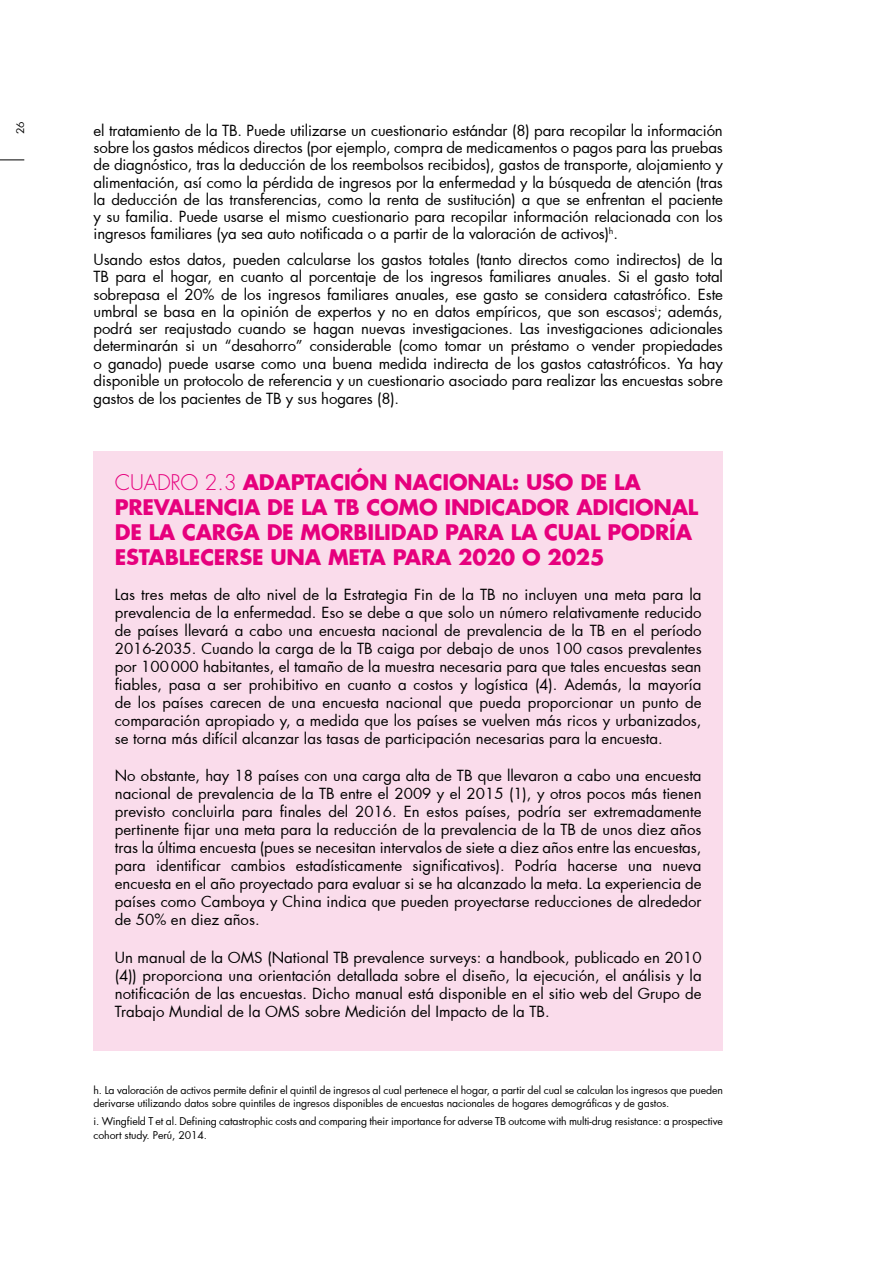
<style>
.page{position:relative;width:893px;height:1263px;background:#fff}
.page>*{position:absolute;margin:0;border:0;box-sizing:border-box;transform-origin:0 0}
.t1{font:700 21px/25.2px "Futura";letter-spacing:-.01em;color:#e6007d}
.t2{font:15px/18px "Futura";color:#000;text-align:justify}
.t3{font:10.5px/13.5px "Futura";letter-spacing:-.01em;color:#000}
.s1{font-weight:300}
</style>
<div class="page">
<svg style="left:0;top:159px;width:24px;height:1px"></svg>
<div style="left:94px;top:451px;width:629px;height:599px;background:#fadceb"></div>
<p class="t3" style="left:14px;top:134px;width:14px;rotate:-90deg">26</p>
<p class="t2" style="left:94px;top:122px;width:631px;line-height:17.2px">el tratamiento de la TB. Puede utilizarse un cuestionario estándar (8) para recopilar la información sobre los gastos médicos directos (por ejemplo, compra de medicamentos o pagos para las pruebas de diagnóstico, tras la deducción de los reembolsos recibidos), gastos de transporte, alojamiento y alimentación, así como la pérdida de ingresos por la enfermedad y la búsqueda de atención (tras la deducción de las transferencias, como la renta de sustitución) a que se enfrentan el paciente y su familia. Puede usarse el mismo cuestionario para recopilar información relacionada con los ingresos familiares (ya sea auto notificada o a partir de la valoración de activos)<sup>h</sup>.</p>
<p class="t2" style="left:94px;top:251px;width:631px;line-height:17.4px">Usando estos datos, pueden calcularse los gastos totales (tanto directos como indirectos) de la TB para el hogar, en cuanto al porcentaje de los ingresos familiares anuales. Si el gasto total sobrepasa el 20% de los ingresos familiares anuales, ese gasto se considera catastrófico. Este umbral se basa en la opinión de expertos y no en datos empíricos, que son escasos<sup>i</sup>; además, podrá ser reajustado cuando se hagan nuevas investigaciones. Las investigaciones adicionales determinarán si un “desahorro” considerable (como tomar un préstamo o vender propiedades o ganado) puede usarse como una buena medida indirecta de los gastos catastróficos. Ya hay disponible un protocolo de referencia y un cuestionario asociado para realizar las encuestas sobre gastos de los pacientes de TB y sus hogares (8).</p>
<h1 class="t1" style="left:115px;top:469px;width:585px"><span class="s1">CUADRO 2.3</span> ADAPTACIÓN NACIONAL: USO DE LA PREVALENCIA DE LA TB COMO INDICADOR ADICIONAL DE LA CARGA DE MORBILIDAD PARA LA CUAL PODRÍA ESTABLECERSE UNA META PARA 2020 O 2025</h1>
<p class="t2" style="left:115px;top:585px;width:588px">Las tres metas de alto nivel de la Estrategia Fin de la TB no incluyen una meta para la prevalencia de la enfermedad. Eso se debe a que solo un número relativamente reducido de países llevará a cabo una encuesta nacional de prevalencia de la TB en el período 2016-2035. Cuando la carga de la TB caiga por debajo de unos 100 casos prevalentes por 100000 habitantes, el tamaño de la muestra necesaria para que tales encuestas sean fiables, pasa a ser prohibitivo en cuanto a costos y logística (4). Además, la mayoría de los países carecen de una encuesta nacional que pueda proporcionar un punto de comparación apropiado y, a medida que los países se vuelven más ricos y urbanizados, se torna más difícil alcanzar las tasas de participación necesarias para la encuesta.</p>
<p class="t2" style="left:115px;top:767px;width:588px">No obstante, hay 18 países con una carga alta de TB que llevaron a cabo una encuesta nacional de prevalencia de la TB entre el 2009 y el 2015 (1), y otros pocos más tienen previsto concluirla para finales del 2016. En estos países, podría ser extremadamente pertinente fijar una meta para la reducción de la prevalencia de la TB de unos diez años tras la última encuesta (pues se necesitan intervalos de siete a diez años entre las encuestas, para identificar cambios estadísticamente significativos). Podría hacerse una nueva encuesta en el año proyectado para evaluar si se ha alcanzado la meta. La experiencia de países como Camboya y China indica que pueden proyectarse reducciones de alrededor de 50% en diez años.</p>
<p class="t2" style="left:115px;top:948px;width:588px">Un manual de la OMS (National TB prevalence surveys: a handbook, publicado en 2010 (4)) proporciona una orientación detallada sobre el diseño, la ejecución, el análisis y la notificación de las encuestas. Dicho manual está disponible en el sitio web del Grupo de Trabajo Mundial de la OMS sobre Medición del Impacto de la TB.</p>
<p class="t3" style="left:94px;top:1083px;width:631px">h. La valoración de activos permite definir el quintil de ingresos al cual pertenece el hogar, a partir del cual se calculan los ingresos que pueden derivarse utilizando datos sobre quintiles de ingresos disponibles de encuestas nacionales de hogares demográficas y de gastos.</p>
<p class="t3" style="left:94px;top:1114px;width:631px">i. Wingfield T et al. Defining catastrophic costs and comparing their importance for adverse TB outcome with multi-drug resistance: a prospective cohort study. Perú, 2014.</p>
</div>
